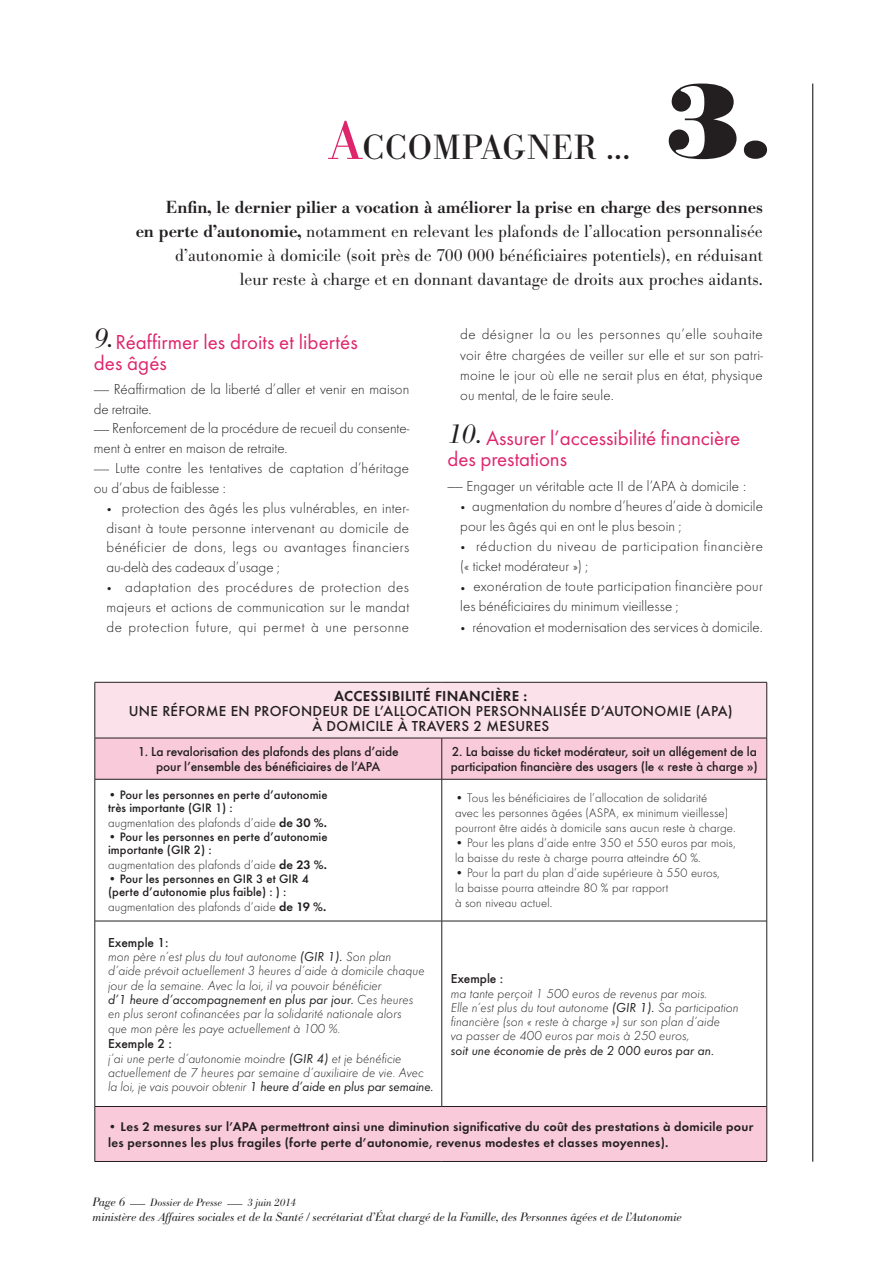
<style>
.page{position:relative;width:893px;height:1263px;background:#fff}
.page>*{position:absolute;margin:0;border:0;box-sizing:border-box;transform-origin:0 0}
.t1{font:34.5px "Bodoni BE";letter-spacing:.03em;color:#231f20}
.t2{font:21px/21.3px "Futura T";color:#de256b}
.t3{font:300 17.25px/24px "Bodoni BE";color:#231f20;text-align:right}
.t4{font:300 15px/20.1px "Futura T";letter-spacing:.005em;color:#231f20}
.t5{font:500 15px/15px "Futura T";letter-spacing:.02em;color:#231f20;text-align:center}
.t6{font:600 15px "Futura T";letter-spacing:.02em;color:#231f20}
.t7{font:italic 300 13.5px/14.2px "Futura T";color:#231f20}
.t8{font:500 13.5px/15px "Futura T";letter-spacing:-.01em;color:#231f20}
.t9{font:italic 13.5px "Futura T";color:#231f20}
.t10{font:600 13.05px/15.5px "Futura T";letter-spacing:.02em;color:#231f20}
.t11{font:300 12.75px/15px "Futura T";letter-spacing:.01em;color:#231f20}
.t12{font:500 12.75px/13.5px "Futura T";color:#231f20}
.t13{font:italic 300 12px "Bodoni BE";letter-spacing:-.005em;color:#231f20}
.t14{font:italic 300 10.5px "Bodoni BE";letter-spacing:-.005em;color:#231f20}
.s1{font-size:54px;color:#de256b}
.s2{font-weight:500}
.s3{font-family:"Bodoni BE";font-weight:300;font-style:italic;font-size:27px;color:#231f20}
.s4{font-family:"Bodoni BE";font-style:italic;font-size:27px}
.s5{font-weight:300}
.s6{font-weight:600}
.s7{font-weight:500;font-style:normal}
.s8{font-weight:400}
</style>
<div class="page">
<svg style="left:669px;top:84px;width:98px;height:75px"></svg>
<svg style="left:94px;top:390px;width:15px;height:1px"></svg>
<svg style="left:94px;top:430px;width:15px;height:1px"></svg>
<svg style="left:94px;top:470px;width:15px;height:1px"></svg>
<svg style="left:447px;top:487px;width:16px;height:1px"></svg>
<div style="left:95px;top:682px;width:672px;height:56px;background:#fae1ea"></div>
<svg style="left:95px;top:739px;width:671px;height:422px"></svg>
<hr style="left:94px;top:921px;width:1px;height:185px;background:#231f20">
<hr style="left:94px;top:779px;width:1px;height:142px;background:#231f20">
<hr style="left:95px;top:921px;width:347px;height:1px;background:#231f20">
<hr style="left:95px;top:682px;width:347px;height:1px;background:#231f20">
<hr style="left:95px;top:682px;width:1px;height:56px;background:#231f20">
<hr style="left:442px;top:682px;width:325px;height:1px;background:#231f20">
<hr style="left:766px;top:682px;width:1px;height:56px;background:#231f20">
<hr style="left:441px;top:738px;width:1px;height:41px;background:#231f20">
<hr style="left:441px;top:779px;width:1px;height:142px;background:#231f20">
<hr style="left:766px;top:779px;width:1px;height:142px;background:#231f20">
<hr style="left:95px;top:738px;width:347px;height:1px;background:#231f20">
<hr style="left:95px;top:738px;width:1px;height:41px;background:#231f20">
<hr style="left:442px;top:738px;width:325px;height:1px;background:#231f20">
<hr style="left:766px;top:738px;width:1px;height:41px;background:#231f20">
<hr style="left:95px;top:779px;width:347px;height:1px;background:#231f20">
<hr style="left:442px;top:779px;width:325px;height:1px;background:#231f20">
<hr style="left:442px;top:921px;width:325px;height:1px;background:#231f20">
<hr style="left:441px;top:921px;width:1px;height:185px;background:#231f20">
<hr style="left:766px;top:921px;width:1px;height:185px;background:#231f20">
<hr style="left:95px;top:1106px;width:347px;height:1px;background:#231f20">
<hr style="left:95px;top:1107px;width:1px;height:54px;background:#231f20">
<hr style="left:442px;top:1106px;width:325px;height:1px;background:#231f20">
<hr style="left:95px;top:1161px;width:347px;height:1px;background:#231f20">
<hr style="left:442px;top:1161px;width:325px;height:1px;background:#231f20">
<hr style="left:766px;top:1106px;width:1px;height:55px;background:#231f20">
<svg style="left:130px;top:1204px;width:15px;height:1px"></svg>
<svg style="left:227px;top:1204px;width:15px;height:1px"></svg>
<hr style="left:812px;top:84px;width:1px;height:1078px;background:#231f20">
<h1 class="t1" style="left:330px;top:127px;width:302px"><span class="s1">A</span>CCOMPAGNER ...</h1>
<p class="t3" style="left:136px;top:196px;width:629px"><span class="s2">Enfin, le dernier pilier a vocation à améliorer la prise en charge des personnes<br>en perte d’autonomie,</span> notamment en relevant les plafonds de l’allocation personnalisée d’autonomie à domicile (soit près de 700 000 bénéficiaires potentiels), en réduisant<br>leur reste à charge et en donnant davantage de droits aux proches aidants.</p>
<h2 class="t2" style="left:94px;top:331px;width:265px"><span class="s3">9.</span>Réaffirmer les droits et libertés des âgés</h2>
<p class="t4" style="left:94px;top:379px;width:317px;text-indent:20px">Réaffirmation de la liberté d’aller et venir en maison de retraite.</p>
<p class="t4" style="left:94px;top:418px;width:317px;text-indent:18px">Renforcement de la procédure de recueil du consente&shy;ment à entrer en maison de retraite.</p>
<p class="t4" style="left:94px;top:458px;width:317px;text-indent:21px">Lutte contre les tentatives de captation d’héritage ou d’abus de faiblesse :</p>
<p class="t4" style="left:107px;top:498px;width:304px"><span class="s4">.</span> protection des âgés les plus vulnérables, en inter&shy;disant à toute personne intervenant au domicile de bénéficier de dons, legs ou avantages financiers au-delà des cadeaux d’usage ;<br><span class="s4">.</span> adaptation des procédures de protection des majeurs et actions de communication sur le mandat de protection future, qui permet à une personne</p>
<p class="t4" style="left:460px;top:324px;width:304px;text-align:justify">de désigner la ou les personnes qu’elle souhaite voir être chargées de veiller sur elle et sur son patri&shy;moine le jour où elle ne serait plus en état, physique ou mental, de le faire seule.</p>
<h2 class="t2" style="left:447px;top:426px;width:294px"><span class="s3">10.</span> Assurer l’accessibilité financière des prestations</h2>
<p class="t4" style="left:460px;top:475px;width:304px;text-indent:6px">Engager un véritable acte II de l’APA à domicile :<br><span class="s4">.</span> augmentation du nombre d’heures d’aide à domicile pour les âgés qui en ont le plus besoin ;<br><span class="s4">.</span> réduction du niveau de participation financière (« ticket modérateur ») ;<br><span class="s4">.</span> exonération de toute participation financière pour les bénéficiaires du minimum vieillesse ;<br><span class="s4">.</span> rénovation et modernisation des services à domicile.</p>
<p class="t6" style="left:334px;top:687px;width:195px">Accessibilité financière :</p>
<p class="t5" style="left:129px;top:703px;width:605px">une réforme en profondeur de l’allocation personnalisée d’autonomie (APA) à domicile à travers 2 mesures</p>
<p class="t8" style="left:156px;top:744px;width:244px;text-indent:-18px">1. La revalorisation des plafonds des plans d’aide pour l’ensemble des bénéficiaires de l’APA</p>
<p class="t8" style="left:451px;top:744px;width:309px">2. La baisse du ticket modérateur, soit un allégement de la participation financière des usagers (le « reste à charge »)</p>
<p class="t12" style="left:108px;top:788px;width:221px"><span class="s5">•</span> Pour les personnes en perte d’autonomie très importante (GIR 1) :</p>
<p class="t11" style="left:108px;top:815px;width:220px">augmentation des plafonds d’aide <span class="s6">de 30 %.</span></p>
<p class="t12" style="left:108px;top:830px;width:221px"><span class="s5">•</span> Pour les personnes en perte d’autonomie importante (GIR 2) :</p>
<p class="t11" style="left:108px;top:857px;width:220px">augmentation des plafonds d’aide <span class="s6">de 23 %.</span></p>
<p class="t12" style="left:108px;top:872px;width:202px"><span class="s5">•</span> Pour les personnes en GIR 3 et GIR 4 (perte d’autonomie plus faible) : ) :</p>
<p class="t11" style="left:108px;top:899px;width:220px">augmentation des plafonds d’aide <span class="s6">de 19 %.</span></p>
<p class="t11" style="left:455px;top:791px;width:282px">• Tous les bénéficiaires de l’allocation de solidarité<br>avec les personnes âgées (ASPA, ex minimum vieillesse) pourront être aidés à domicile sans aucun reste à charge.</p>
<p class="t11" style="left:455px;top:836px;width:282px">• Pour les plans d’aide entre 350 et 550 euros par mois, la baisse du reste à charge pourra atteindre 60 %.</p>
<p class="t11" style="left:455px;top:866px;width:266px">• Pour la part du plan d’aide supérieure à 550 euros, la baisse pourra atteindre 80 % par rapport<br>à son niveau actuel.</p>
<p class="t7" style="left:108px;top:935px;width:318px"><span class="s7">Exemple 1:<br></span>mon père n’est plus du tout autonome <span class="s8">(GIR 1).</span> Son plan d’aide prévoit actuellement 3 heures d’aide à domicile chaque jour de la semaine. Avec la loi, il va pouvoir bénéficier<br><span class="s8">d’1 heure d’accompagnement en plus par jour.</span> Ces heures en plus seront cofinancées par la solidarité nationale alors<br>que mon père les paye actuellement à 100 %.</p>
<p class="t7" style="left:108px;top:1036px;width:327px"><span class="s7">Exemple 2 :<br></span>j’ai une perte d’autonomie moindre <span class="s8">(GIR 4)</span> et je bénéficie actuellement de 7 heures par semaine d’auxiliaire de vie. Avec la loi, je vais pouvoir obtenir <span class="s8">1 heure d’aide en plus par semaine.</span></p>
<p class="t8" style="left:451px;top:971px;width:54px">Exemple :</p>
<p class="t7" style="left:451px;top:986px;width:289px">ma tante perçoit 1 500 euros de revenus par mois.<br>Elle n’est plus du tout autonome <span class="s8">(GIR 1).</span> Sa participation financière (son « reste à charge ») sur son plan d’aide<br>va passer de 400 euros par mois à 250 euros,</p>
<p class="t9" style="left:451px;top:1042px;width:265px">soit une économie de près de 2 000 euros par an.</p>
<p class="t10" style="left:108px;top:1119px;width:647px">• Les 2 mesures sur l’APA permettront ainsi une diminution significative du coût des prestations à domicile pour les personnes les plus fragiles (forte perte d’autonomie, revenus modestes et classes moyennes).</p>
<p class="t13" style="left:92px;top:1195px;width:34px">Page 6</p>
<p class="t14" style="left:150px;top:1196px;width:73px">Dossier de Presse</p>
<p class="t14" style="left:247px;top:1196px;width:50px">3 juin 2014</p>
<p class="t13" style="left:92px;top:1210px;width:591px">ministère des Affaires sociales et de la Santé / secrétariat d’État chargé de la Famille, des Personnes âgées et de l’Autonomie</p>
</div>
